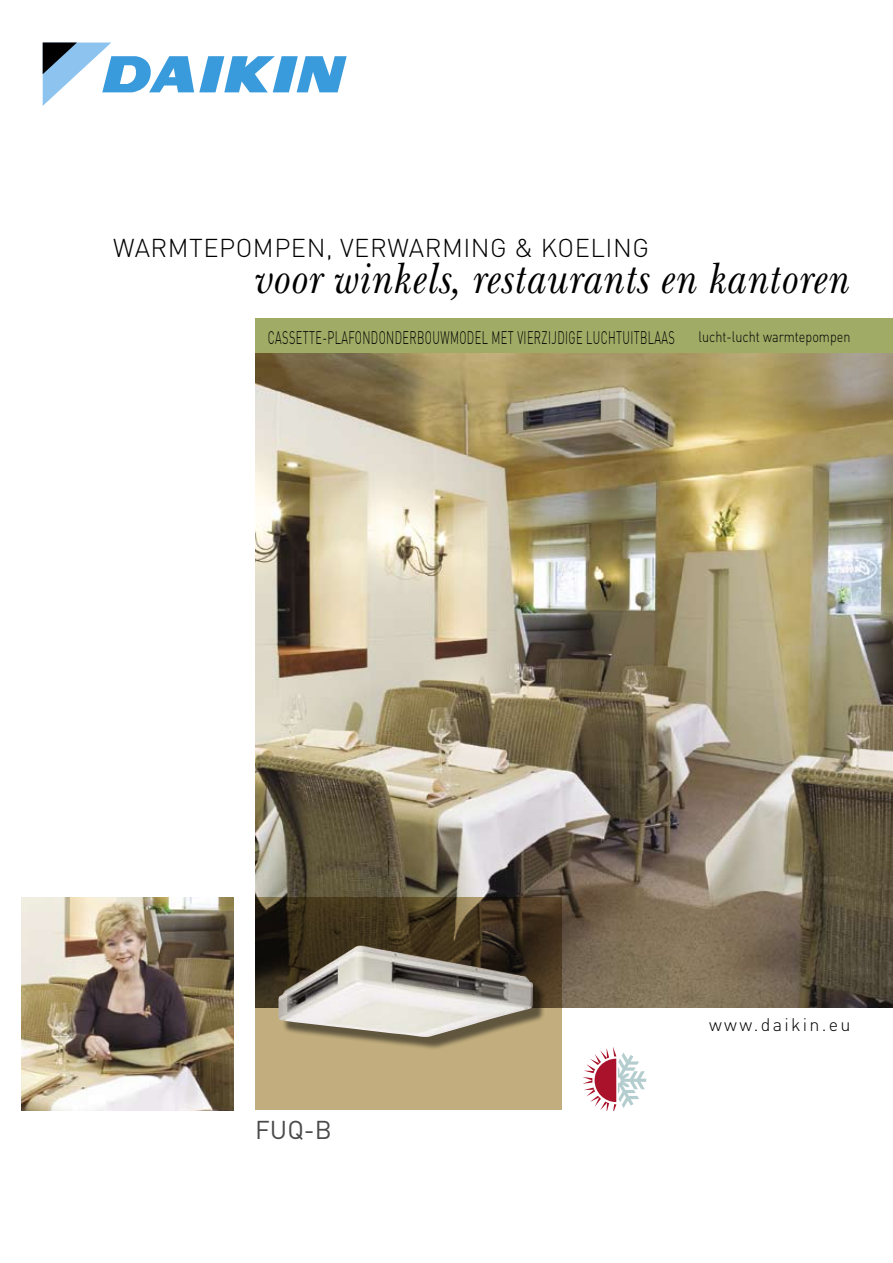
<style>
.page{position:relative;width:893px;height:1263px;background:#fff}
.page>*{position:absolute;margin:0;border:0;box-sizing:border-box;transform-origin:0 0}
.t1{font:italic 45px "New Baskerville ITC";letter-spacing:.02em;color:#000;scale:.85 1}
.t2{font:300 25.5px "DIN";letter-spacing:.02em;color:#000}
.t3{font:25.5px "DIN";color:#4b4b4b}
.t4{font:300 18px "DIN";letter-spacing:.035em;color:#000;scale:.61 1}
.t5{font:300 18px "DIN";letter-spacing:.125em;color:#000}
.t6{font:300 15px "DIN";color:#000;scale:.84 1}
</style>
<div class="page">
<img style="left:255px;top:353px;width:638px;height:655px">
<img style="left:21px;top:897px;width:213px;height:213px">
<svg style="left:255px;top:897px;width:306px;height:213px;background:#847350"></svg>
<div style="left:255px;top:319px;width:638px;height:34px;background:#a0ab66"></div>
<div style="left:282px;top:950px;width:264px;height:100px;background:#000;opacity:.5"></div>
<img style="left:278px;top:945px;width:255px;height:92px">
<svg style="left:43px;top:43px;width:304px;height:63px"></svg>
<svg style="left:583px;top:1047px;width:63px;height:63px"></svg>
<h2 class="t2" style="left:113px;top:231px;width:19px">warmtepompen</h2>
<h2 class="t2" style="left:326px;top:231px;width:324px">, VERWARMING &amp; KOELING</h2>
<h1 class="t1" style="left:255px;top:252px;width:702px">voor winkels, restaurants en kantoren</h1>
<p class="t4" style="left:268px;top:325px;width:669px">CASSETTE-PLAFONDONDERBOUWMODEL MET VIERZIJDIGE LUCHTUITBLAAS</p>
<p class="t6" style="left:698px;top:326px;width:182px">lucht-lucht warmtepompen</p>
<h2 class="t3" style="left:255px;top:1115px;width:78px">FUQ-B</h2>
<p class="t5" style="left:709px;top:1012px;width:143px">www.daikin.eu</p>
</div>
